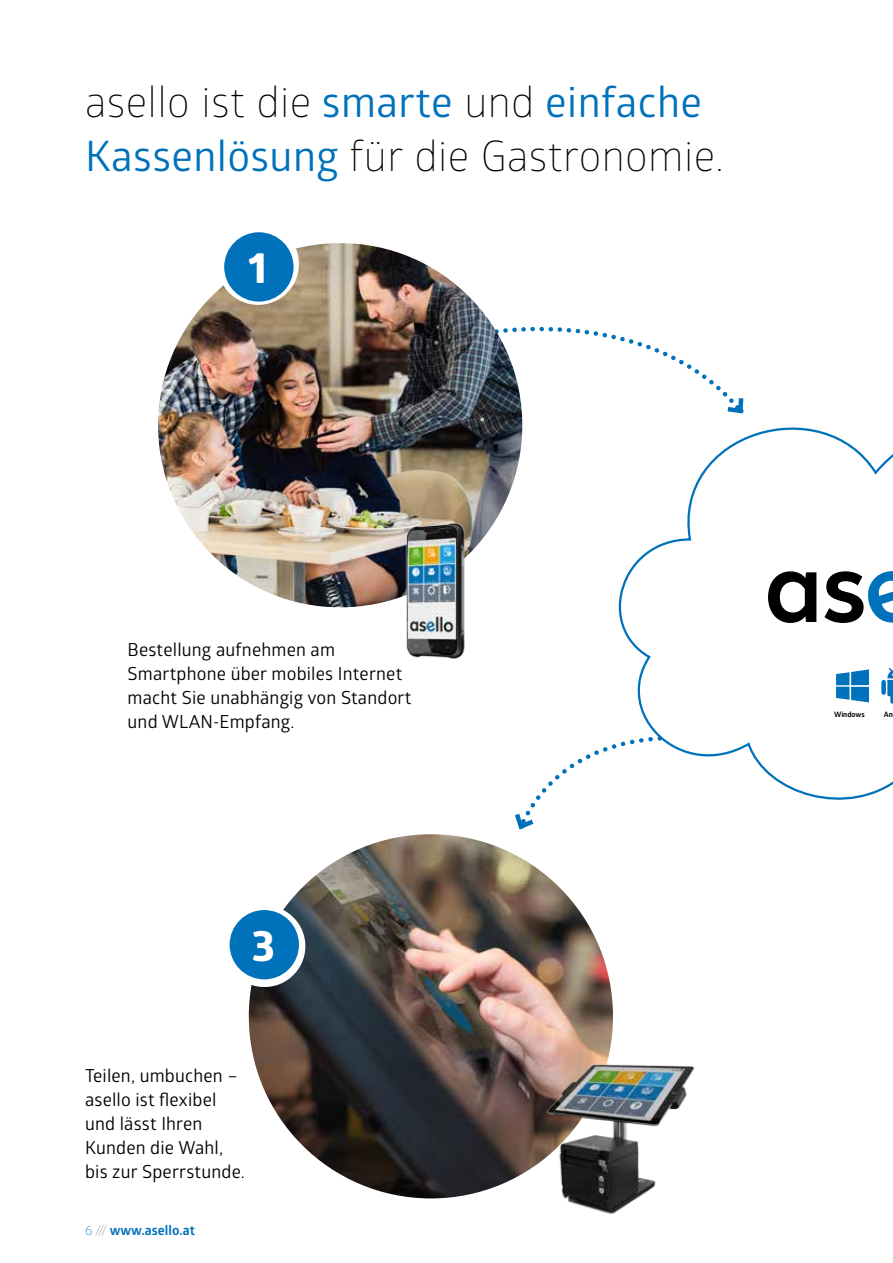
<style>
.page{position:relative;width:893px;height:1263px;background:#fff}
.page>*{position:absolute;margin:0;border:0;box-sizing:border-box;transform-origin:0 0}
.t1{font:700 43.5px "Globerx";color:#fff}
.t2{font:300 42px/54px "Glober";letter-spacing:.01em;color:#000}
.t3{font:18px/24px "Glober";letter-spacing:.01em;color:#000}
.t4{font:700 13.5px "Glober";color:#0071bb}
.t5{font:700 7.5px "Glober";color:#000}
.s1{font-weight:400;color:#0071bb}
.s2{font-weight:300}
.s3{font-weight:100;color:#000}
</style>
<div class="page">
<img style="left:249px;top:834px;width:364px;height:364px;border-radius:182px">
<div style="left:224px;top:905px;width:81px;height:82px;background:#fff;border-radius:50%"></div>
<svg style="left:488px;top:319px;width:231px;height:93px"></svg>
<svg style="left:515px;top:751px;width:80px;height:79px"></svg>
<svg style="left:595px;top:386px;width:298px;height:414px"></svg>
<svg style="left:768px;top:568px;width:125px;height:58px"></svg>
<svg style="left:836px;top:669px;width:33px;height:33px"></svg>
<svg style="left:881px;top:668px;width:12px;height:36px"></svg>
<div style="left:230px;top:910px;width:69px;height:69px;background:#0071bb;border-radius:50%"></div>
<img style="left:539px;top:1055px;width:156px;height:159px">
<img style="left:158px;top:243px;width:364px;height:364px;border-radius:182px">
<div style="left:217px;top:223px;width:82px;height:82px;background:#fff;border-radius:50%"></div>
<div style="left:224px;top:232px;width:70px;height:70px;background:#0071bb;border-radius:50%"></div>
<img style="left:397px;top:515px;width:70px;height:144px">
<h2 class="t2" style="left:85px;top:73px;width:640px">asello ist die <span class="s1">smarte</span> und <span class="s1">einfache<br>Kassenlösung</span> für die Gastronomie.</h2>
<h1 class="t1" style="left:249px;top:236px;width:20px">1</h1>
<p class="t3" style="left:128px;top:637px;width:285px">Bestellung aufnehmen am<br>Smartphone über mobiles Internet macht Sie unabhängig von Standort und WLAN-Empfang.</p>
<h1 class="t1" style="left:252px;top:914px;width:25px">3</h1>
<p class="t3" style="left:85px;top:1063px;width:161px">Teilen, umbuchen – asello ist flexibel und lässt Ihren<br>Kunden die Wahl, bis zur Sperrstunde.</p>
<p class="t4" style="left:85px;top:1221px;width:111px"><span class="s2">6</span> <span class="s3">///</span> www.asello.at</p>
<p class="t5" style="left:834px;top:709px;width:32px">Windows</p>
<p class="t5" style="left:884px;top:709px;width:11px">An</p>
</div>
